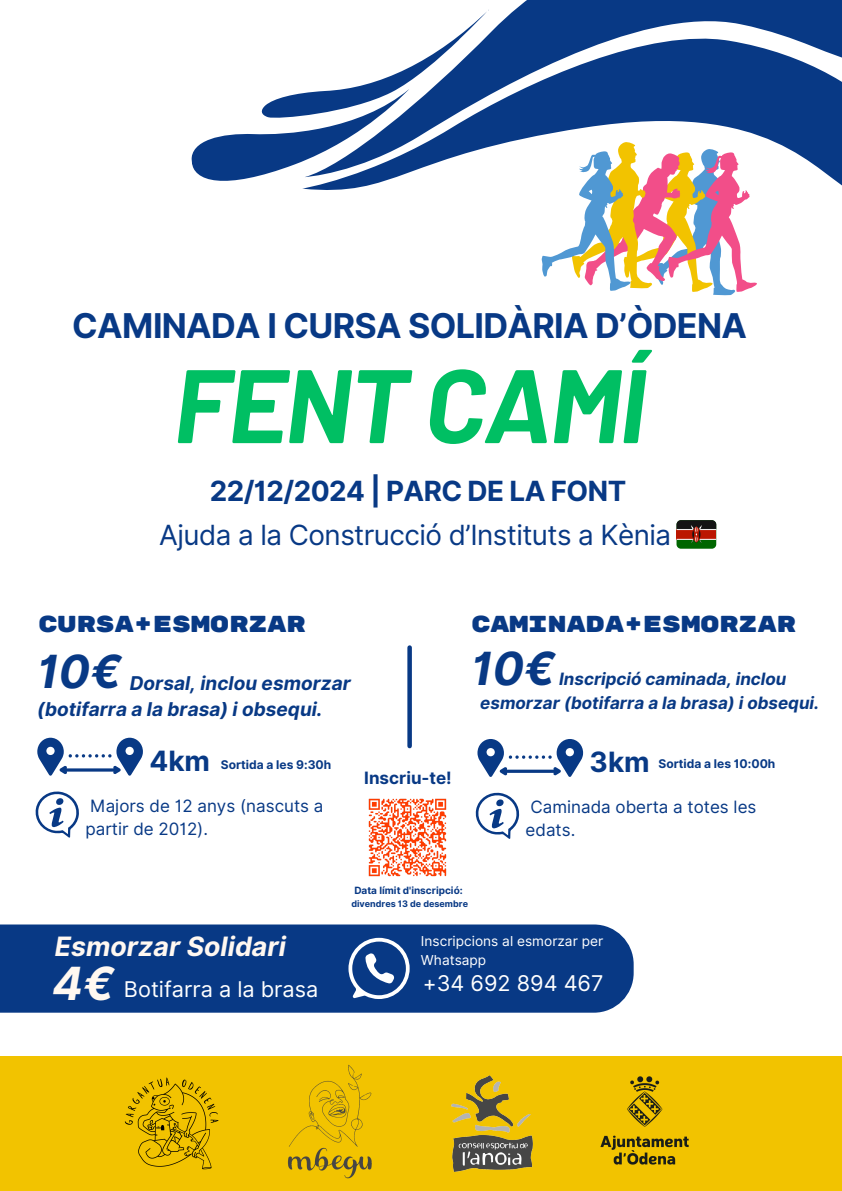
<style>
.page{position:relative;width:842px;height:1191px;background:#fff}
.page>*{position:absolute;margin:0;border:0;box-sizing:border-box;transform-origin:0 0}
.t1{font:italic 700 104.2px "Barlow";letter-spacing:-.02em;color:#00bf63}
.t2{font:italic 700 45.7px "Inter";color:#083985}
.t3{font:italic 700 45.7px "Inter";color:#fff8f1}
.t4{font:700 34.1px "Inter";letter-spacing:-.02em;color:#083985}
.t5{font:700 28px "Inter";color:#083985}
.t6{font:27.8px "Inter";letter-spacing:-.02em;color:#083985}
.t7{font:700 27.8px "Inter";letter-spacing:-.02em;color:#083985}
.t8{font:italic 700 26.7px "Inter";color:#fff8f1}
.t9{font:23px "Rubik Mono One";letter-spacing:-.02em;color:#083985}
.t10{font:21.7px "Inter";color:#fff}
.t11{font:italic 700 19px/26.2px "Inter";color:#083985}
.t12{font:17px/23.2px "Inter";color:#083985}
.t13{font:italic 700 17px/23.2px "Inter";color:#083985}
.t14{font:700 17px "Inter";color:#083985}
.t15{font:13.7px/18.8px "Inter";color:#fff}
.t16{font:700 12px "Inter";color:#083985}
.t17{font:700 10px "Inter";color:#083985}
.t18{font:700 9px "Inter";color:#083985}
</style>
<div class="page">
<svg style="left:501px;top:0;width:341px;height:182px;fill:#083985"></svg>
<svg style="left:191px;top:9px;width:310px;height:181px"></svg>
<svg style="left:542px;top:141px;width:215px;height:155px"></svg>
<div style="left:407px;top:647px;width:5px;height:99px;background:#083985"></div>
<svg style="left:37px;top:737px;width:106px;height:38px"></svg>
<svg style="left:35px;top:791px;width:44px;height:46px"></svg>
<div style="left:0;top:924px;width:634px;height:88px;background:#083985"></div>
<svg style="left:348px;top:937px;width:62px;height:62px"></svg>
<div style="left:0;top:1056px;width:842px;height:134px;background:#f2c300"></div>
<img style="left:287px;top:1064px;width:85px;height:115px">
<img style="left:124px;top:1077px;width:95px;height:93px">
<svg style="left:477px;top:739px;width:106px;height:37px"></svg>
<svg style="left:475px;top:792px;width:45px;height:46px"></svg>
<img style="left:600px;top:1076px;width:89px;height:89px">
<img style="left:452px;top:1075px;width:81px;height:96px">
<div style="left:676px;top:520px;width:40px;height:28px;background:#060;border-radius:4px"></div>
<svg style="left:676px;top:520px;width:40px;height:22px"></svg>
<img style="left:368px;top:798px;width:79px;height:79px">
<p class="t4" style="left:72px;top:305px;width:676px">CAMINADA I CURSA SOLIDÀRIA D’ÒDENA</p>
<p class="t1" style="left:174px;top:339px;width:474px">FENT CAMÍ</p>
<p class="t7" style="left:210px;top:474px;width:418px">22/12/2024 | PARC DE LA FONT</p>
<p class="t6" style="left:159px;top:518px;width:513px">Ajuda a la Construcció d’Instituts a Kènia</p>
<p class="t9" style="left:38px;top:610px;width:269px">CURSA+ESMORZAR</p>
<h4 class="t9" style="left:471px;top:610px;width:326px">CAMINADA+ESMORZAR</h4>
<p class="t2" style="left:37px;top:644px;width:86px">10€</p>
<p class="t2" style="left:471px;top:641px;width:86px">10€</p>
<p class="t13" style="left:480px;top:667px;width:340px;text-indent:79px">Inscripció caminada, inclou esmorzar (botifarra a la brasa) i obsequi.</p>
<h6 class="t11" style="left:37px;top:670px;width:315px;text-indent:93px">Dorsal, inclou esmorzar (botifarra a la brasa) i obsequi.</h6>
<p class="t5" style="left:149px;top:743px;width:62px">4km</p>
<p class="t12" style="left:85px;top:793px;width:239px">Majors de 12 anys (nascuts a partir de 2012).</p>
<p class="t5" style="left:590px;top:745px;width:62px">3km</p>
<p class="t12" style="left:526px;top:795px;width:232px">Caminada oberta a totes les edats.</p>
<p class="t16" style="left:221px;top:757px;width:112px">Sortida a les 9:30h</p>
<p class="t16" style="left:658px;top:755px;width:118px">Sortida a les 10:00h</p>
<p class="t14" style="left:364px;top:767px;width:89px">Inscriu-te!</p>
<p class="t17" style="left:354px;top:884px;width:110px">Data límit d'inscripció:</p>
<p class="t18" style="left:351px;top:898px;width:118px">divendres 13 de desembre</p>
<p class="t8" style="left:55px;top:930px;width:233px">Esmorzar Solidari</p>
<p class="t10" style="left:124px;top:976px;width:196px">Botifarra a la brasa</p>
<p class="t10" style="left:423px;top:970px;width:182px">+34 692 894 467</p>
<p class="t15" style="left:421px;top:931px;width:184px">Inscripcions al esmorzar per<br>Whatsapp</p>
<p class="t3" style="left:52px;top:955px;width:64px">4€</p>
</div>
